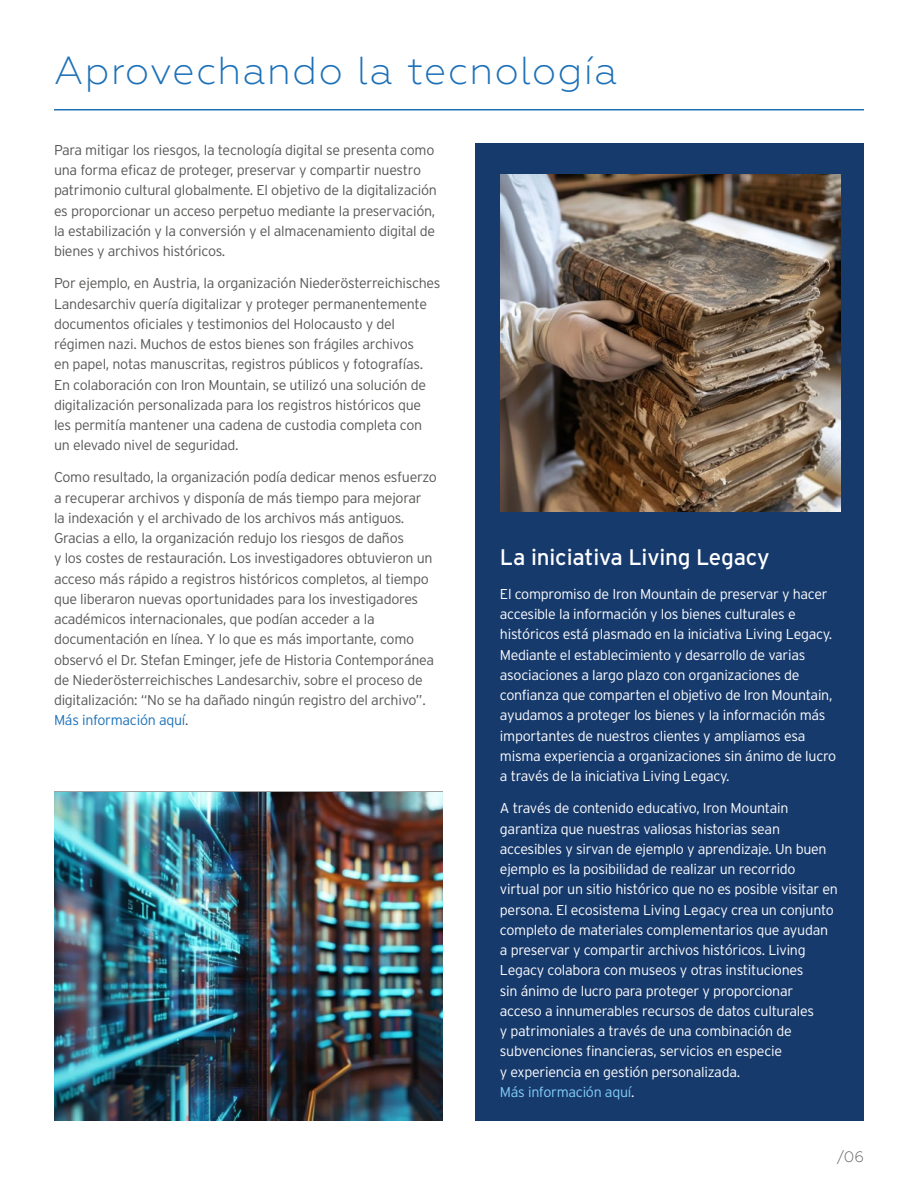
<style>
.page{position:relative;width:918px;height:1188px;background:#fff}
.page>*{position:absolute;margin:0;border:0;box-sizing:border-box;transform-origin:0 0}
.t1{font:300 39px "Geometria";letter-spacing:.04em;color:#1d71b8}
.t2{font:22.5px "Interstate";letter-spacing:-.01em;color:#fff}
.t3{font:300 15px "Geometria";color:#575756}
.t4{font:300 14.25px/20.2px "Interstate";letter-spacing:-.02em;color:#575756}
.t5{font:300 14.25px/20.2px "Interstate";letter-spacing:-.02em;color:#fff}
.s1{color:#1d71b8}
.s2{color:#83d0f5}
</style>
<div class="page">
<hr style="left:54px;top:109px;width:810px;height:1px;background:#1d71b8">
<div style="left:476px;top:144px;width:388px;height:977px;background:#173a6d"></div>
<img style="left:500px;top:174px;width:341px;height:337px">
<img style="left:54px;top:792px;width:388px;height:329px">
<h1 class="t1" style="left:54px;top:48px;width:565px">Aprovechando la tecnología</h1>
<p class="t4" style="left:54px;top:140px;width:384px">Para mitigar los riesgos, la tecnología digital se presenta como una forma eficaz de proteger, preservar y compartir nuestro patrimonio cultural globalmente. El objetivo de la digitalización es proporcionar un acceso perpetuo mediante la preservación, la estabilización y la conversión y el almacenamiento digital de bienes y archivos históricos.</p>
<p class="t4" style="left:54px;top:273px;width:388px">Por ejemplo, en Austria, la organización Niederösterreichisches Landesarchiv quería digitalizar y proteger permanentemente documentos oficiales y testimonios del Holocausto y del régimen nazi. Muchos de estos bienes son frágiles archivos<br>en papel, notas manuscritas, registros públicos y fotografías.<br>En colaboración con Iron Mountain, se utilizó una solución de digitalización personalizada para los registros históricos que les permitía mantener una cadena de custodia completa con un elevado nivel de seguridad.</p>
<p class="t4" style="left:54px;top:467px;width:384px">Como resultado, la organización podía dedicar menos esfuerzo a recuperar archivos y disponía de más tiempo para mejorar<br>la indexación y el archivado de los archivos más antiguos.<br>Gracias a ello, la organización redujo los riesgos de daños<br>y los costes de restauración. Los investigadores obtuvieron un acceso más rápido a registros históricos completos, al tiempo que liberaron nuevas oportunidades para los investigadores académicos internacionales, que podían acceder a la documentación en línea. Y lo que es más importante, como observó el Dr. Stefan Eminger, jefe de Historia Contemporánea de Niederösterreichisches Landesarchiv, sobre el proceso de digitalización: “No se ha dañado ningún registro del archivo”.<br><span class="s1">Más información aquí</span>.</p>
<h2 class="t2" style="left:500px;top:544px;width:271px">La iniciativa Living Legacy</h2>
<p class="t5" style="left:500px;top:584px;width:338px">El compromiso de Iron Mountain de preservar y hacer accesible la información y los bienes culturales e históricos está plasmado en la iniciativa Living Legacy.<br>Mediante el establecimiento y desarrollo de varias asociaciones a largo plazo con organizaciones de confianza que comparten el objetivo de Iron Mountain, ayudamos a proteger los bienes y la información más importantes de nuestros clientes y ampliamos esa misma experiencia a organizaciones sin ánimo de lucro a través de la iniciativa Living Legacy.</p>
<p class="t5" style="left:500px;top:798px;width:339px">A través de contenido educativo, Iron Mountain garantiza que nuestras valiosas historias sean accesibles y sirvan de ejemplo y aprendizaje. Un buen ejemplo es la posibilidad de realizar un recorrido virtual por un sitio histórico que no es posible visitar en persona. El ecosistema Living Legacy crea un conjunto completo de materiales complementarios que ayudan a preservar y compartir archivos históricos. Living Legacy colabora con museos y otras instituciones<br>sin ánimo de lucro para proteger y proporcionar acceso a innumerables recursos de datos culturales<br>y patrimoniales a través de una combinación de subvenciones financieras, servicios en especie<br>y experiencia en gestión personalizada.<br><span class="s2">Más información aquí</span>.</p>
<p class="t3" style="left:837px;top:1148px;width:29px">/06</p>
</div>
